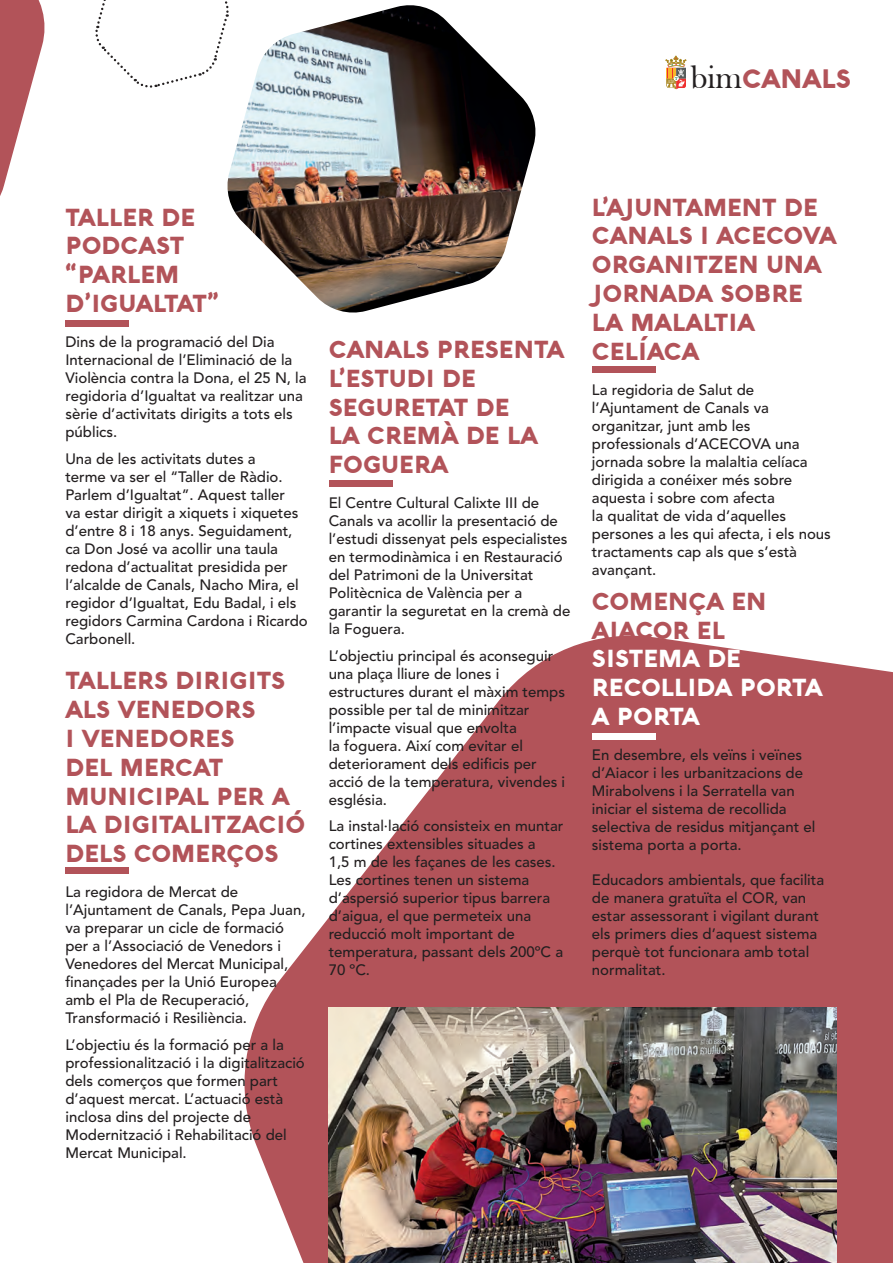
<style>
.page{position:relative;width:893px;height:1263px;background:#fff}
.page>*{position:absolute;margin:0;border:0;box-sizing:border-box;transform-origin:0 0}
.t1{font:900 25.95px "Aquawax";color:#b25359}
.t2{font:900 24px/28.8px "Aquawax";color:#b25359}
.t3{font:900 24px/28.8px "Aquawax";color:#fff}
.t4{font:500 15px/18px "Avenir LT Std";color:#231f20}
.s1{font-family:"Bask Old Face";font-weight:400;font-size:33.15px;color:#231f20}
</style>
<div class="page">
<svg style="left:244px;top:635px;width:649px;height:628px;fill:#b25359"></svg>
<svg style="left:0;top:0;width:45px;height:196px"></svg>
<svg style="left:95px;top:0;width:132px;height:88px"></svg>
<img style="left:225px;top:2px;width:311px;height:311px">
<div style="left:65px;top:320px;width:64px;height:6px;background:#b25359"></div>
<div style="left:65px;top:867px;width:64px;height:7px;background:#b25359"></div>
<div style="left:329px;top:480px;width:64px;height:7px;background:#b25359"></div>
<img style="left:329px;top:1007px;width:508px;height:256px">
<div style="left:592px;top:367px;width:64px;height:6px;background:#b25359"></div>
<div style="left:592px;top:733px;width:64px;height:6px;background:#fff"></div>
<svg style="left:665px;top:55px;width:21px;height:34px"></svg>
<h1 class="t1" style="left:690px;top:67px;width:162px"><span class="s1">bim</span>CANALS</h1>
<h2 class="t2" style="left:65px;top:204px;width:156px">TALLER DE<br>PODCAST “PARLEM<br>D’IGUALTAT”</h2>
<p class="t4" style="left:65px;top:334px;width:243px">Dins de la programació del Dia<br>Internacional de l’Eliminació de la<br>Violència contra la Dona, el 25 N, la regidoria d’Igualtat va realitzar una sèrie d’activitats dirigits a tots els públics.</p>
<p class="t4" style="left:65px;top:450px;width:244px">Una de les activitats dutes a<br>terme va ser el “Taller de Ràdio.<br>Parlem d’Igualtat”. Aquest taller<br>va estar dirigit a xiquets i xiquetes d’entre 8 i 18 anys. Seguidament, ca Don José va acollir una taula redona d’actualitat presidida per l’alcalde de Canals, Nacho Mira, el regidor d’Igualtat, Edu Badal, i els regidors Carmina Cardona i Ricardo<br>Carbonell.</p>
<h2 class="t2" style="left:65px;top:668px;width:242px">TALLERS DIRIGITS<br>ALS VENEDORS<br>I VENEDORES<br>DEL MERCAT<br>MUNICIPAL PER A<br>LA DIGITALITZACIÓ<br>DELS COMERÇOS</h2>
<p class="t4" style="left:65px;top:884px;width:242px">La regidora de Mercat de l’Ajuntament de Canals, Pepa Juan, va preparar un cicle de formació per a l’Associació de Venedors i<br>Venedores del Mercat Municipal, finançades per la Unió Europea amb el Pla de Recuperació,<br>Transformació i Resiliència.</p>
<p class="t4" style="left:65px;top:1037px;width:241px">L’objectiu és la formació per a la professionalització i la digitalització dels comerços que formen part d’aquest mercat. L’actuació està inclosa dins del projecte de<br>Modernització i Rehabilitació del<br>Mercat Municipal.</p>
<h2 class="t2" style="left:329px;top:336px;width:237px">CANALS PRESENTA<br>L’ESTUDI DE<br>SEGURETAT DE<br>LA CREMÀ DE LA<br>FOGUERA</h2>
<p class="t4" style="left:329px;top:495px;width:243px">El Centre Cultural Calixte III de<br>Canals va acollir la presentació de l’estudi dissenyat pels especialistes en termodinàmica i en Restauració del Patrimoni de la Universitat<br>Politècnica de València per a garantir la seguretat en la cremà de la Foguera.</p>
<p class="t4" style="left:329px;top:648px;width:238px">L’objectiu principal és aconseguir una plaça lliure de lones i estructures durant el màxim temps possible per tal de minimitzar l’impacte visual que envolta<br>la foguera. Així com evitar el deteriorament dels edificis per acció de la temperatura, vivendes i església.</p>
<p class="t4" style="left:329px;top:818px;width:236px">La instal·lació consisteix en muntar cortines extensibles situades a<br>1,5 m de les façanes de les cases.<br>Les cortines tenen un sistema d’aspersió superior tipus barrera d’aigua, el que permeteix una reducció molt important de temperatura, passant dels 200ºC a<br>70 ºC.</p>
<h2 class="t2" style="left:592px;top:194px;width:246px">L’AJUNTAMENT DE<br>CANALS I ACECOVA<br>ORGANITZEN UNA<br>JORNADA SOBRE<br>LA MALALTIA<br>CELÍACA</h2>
<p class="t4" style="left:592px;top:382px;width:240px">La regidoria de Salut de l’Ajuntament de Canals va organitzar, junt amb les professionals d’ACECOVA una jornada sobre la malaltia celíaca dirigida a conéixer més sobre aquesta i sobre com afecta<br>la qualitat de vida d’aquelles persones a les qui afecta, i els nous tractaments cap als que s’està avançant.</p>
<h2 class="t2" style="left:592px;top:588px;width:176px">COMENÇA EN<br>AIACOR EL</h2>
<h2 class="t3" style="left:592px;top:646px;width:232px">SISTEMA DE<br>RECOLLIDA PORTA<br>A PORTA</h2>
<p class="t4" style="left:592px;top:747px;width:225px">En desembre, els veïns i veïnes d’Aiacor i les urbanitzacions de<br>Mirabolvens i la Serratella van iniciar el sistema de recollida selectiva de residus mitjançant el sistema porta a porta.</p>
<p class="t4" style="left:592px;top:872px;width:234px">Educadors ambientals, que facilita de manera gratuïta el COR, van estar assessorant i vigilant durant els primers dies d’aquest sistema perquè tot funcionara amb total normalitat.</p>
</div>
